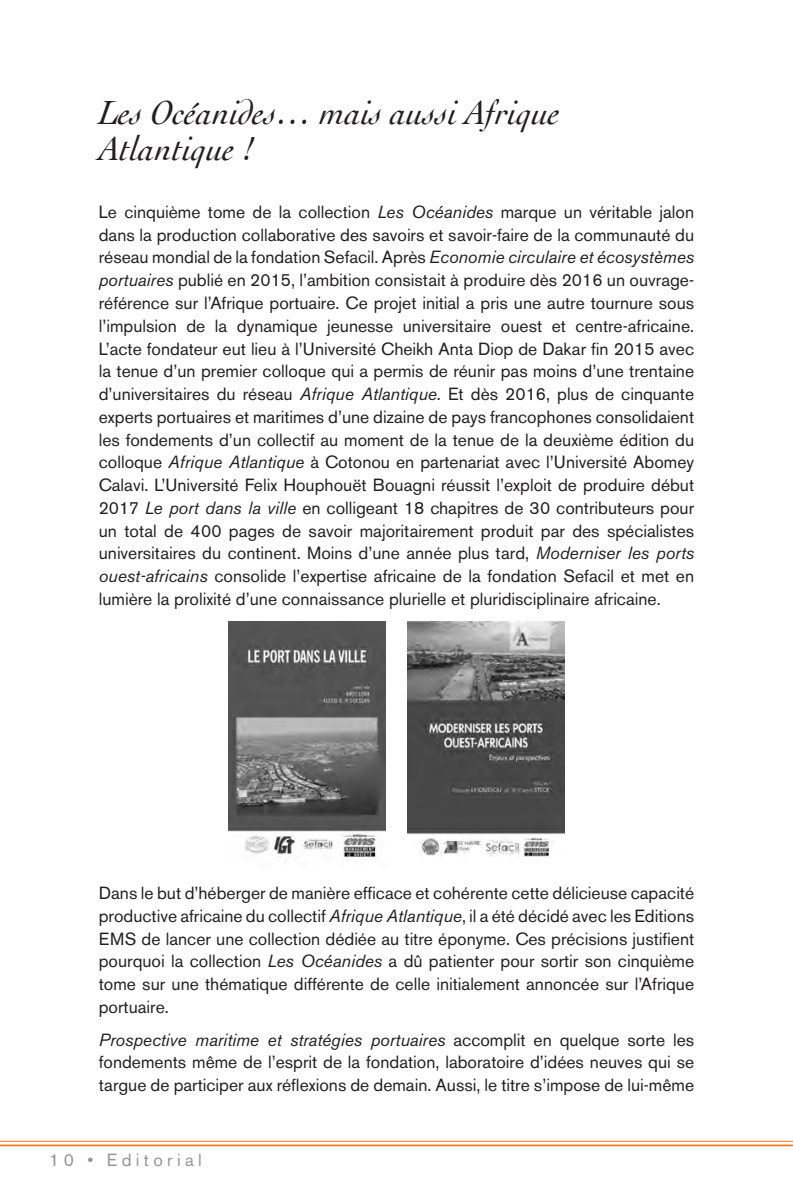
<style>
.page{position:relative;width:793px;height:1190px;background:#fff}
.page>*{position:absolute;margin:0;border:0;box-sizing:border-box;transform-origin:0 0}
.Sous-titre_2{font:italic 35px/36.8px "Cochin";color:#231f20}
.texte_courant{font:17.5px/22.8px "Akzidenz Grotesk BE";color:#231f20;text-align:justify}
.t1{font:17.5px "Akzidenz Grotesk BE";letter-spacing:.25em;color:#939598}
.s1{font-style:italic}
</style>
<div class="page">
<hr style="left:0;top:1140px;width:793px;height:1px;background:#f57523">
<hr style="left:0;top:1144px;width:793px;height:2px;background:#f57523">
<img style="left:407px;top:622px;width:157px;height:235px">
<img style="left:229px;top:622px;width:157px;height:236px">
<p class="Sous-titre_2" style="left:99px;top:92px;width:463px">Les Océanides… mais aussi Afrique<br>Atlantique !</p>
<p class="texte_courant" style="left:99px;top:200px;width:597px">Le cinquième tome de la collection <span class="s1">Les Océanides</span> marque un véritable jalon dans la production collaborative des savoirs et savoir-faire de la communauté du réseau mondial de la fondation Sefacil. Après <span class="s1">Economie circulaire et écosystèmes portuaires</span> publié en 2015, l’ambition consistait à produire dès 2016 un ouvrage&shy;référence sur l’Afrique portuaire. Ce projet initial a pris une autre tournure sous l’impulsion de la dynamique jeunesse universitaire ouest et centre-africaine.<br>L’acte fondateur eut lieu à l’Université Cheikh Anta Diop de Dakar fin 2015 avec la tenue d’un premier colloque qui a permis de réunir pas moins d’une trentaine d’universitaires du réseau <span class="s1">Afrique Atlantique</span>. Et dès 2016, plus de cinquante experts portuaires et maritimes d’une dizaine de pays francophones consolidaient les fondements d’un collectif au moment de la tenue de la deuxième édition du colloque <span class="s1">Afrique Atlantique</span> à Cotonou en partenariat avec l’Université Abomey Calavi. L’Université Felix Houphouët Bouagni réussit l’exploit de produire début 2017 <span class="s1">Le port dans la ville</span> en colligeant 18 chapitres de 30 contributeurs pour un total de 400 pages de savoir majoritairement produit par des spécialistes universitaires du continent. Moins d’une année plus tard, <span class="s1">Moderniser les ports ouest-africains</span> consolide l’expertise africaine de la fondation Sefacil et met en lumière la prolixité d’une connaissance plurielle et pluridisciplinaire africaine.</p>
<p class="texte_courant" style="left:99px;top:881px;width:597px">Dans le but d’héberger de manière efficace et cohérente cette délicieuse capacité productive africaine du collectif <span class="s1">Afrique Atlantique</span>, il a été décidé avec les Editions EMS de lancer une collection dédiée au titre éponyme. Ces précisions justifient pourquoi la collection <span class="s1">Les Océanides</span> a dû patienter pour sortir son cinquième tome sur une thématique différente de celle initialement annoncée sur l’Afrique portuaire.</p>
<p class="texte_courant" style="left:99px;top:1028px;width:597px"><span class="s1">Prospective maritime et stratégies portuaires</span> accomplit en quelque sorte les fondements même de l’esprit de la fondation, laboratoire d’idées neuves qui se targue de participer aux réflexions de demain. Aussi, le titre s’impose de lui-même</p>
<p class="t1" style="left:49px;top:1149px;width:154px">10 • Editorial</p>
</div>
